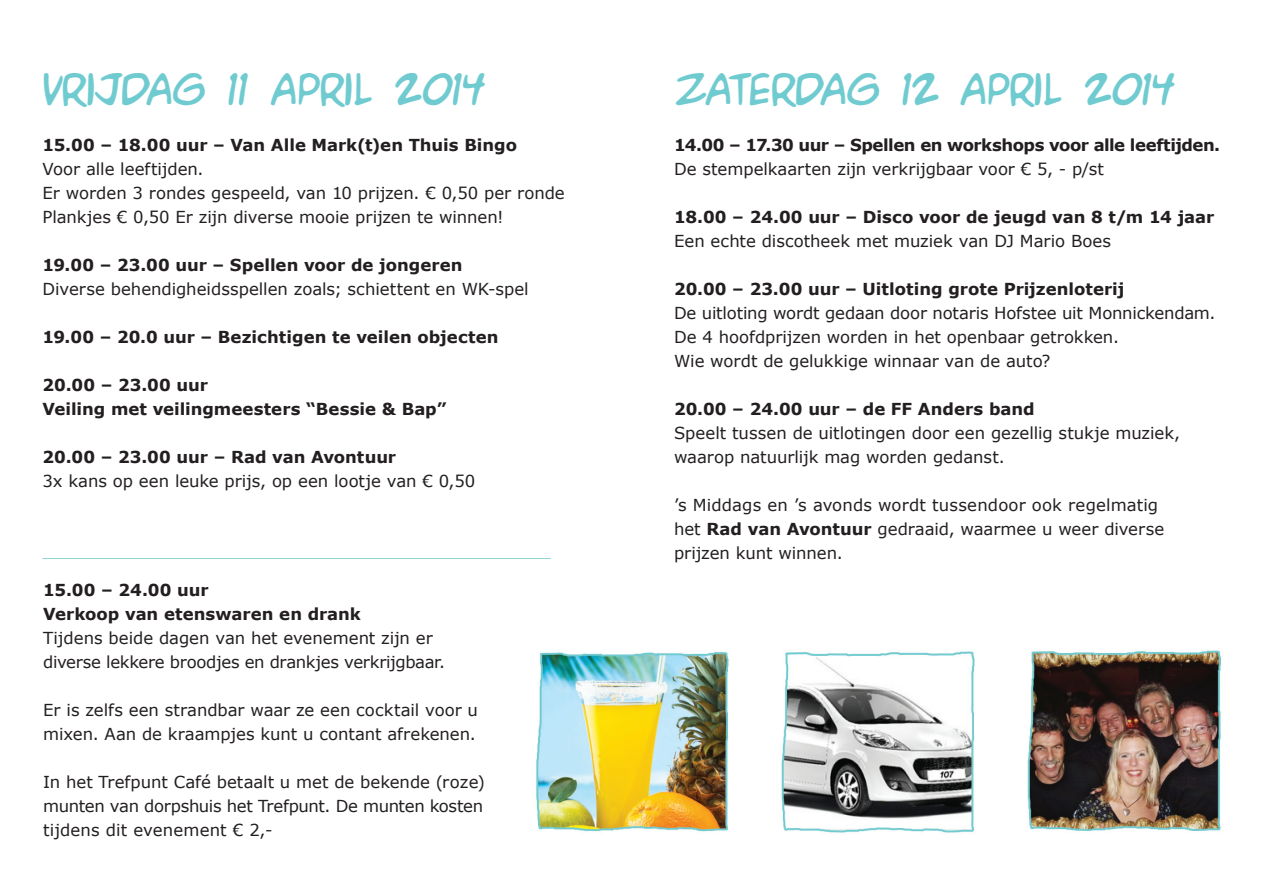
<style>
.page{position:relative;width:1263px;height:893px;background:#fff}
.page>*{position:absolute;margin:0;border:0;box-sizing:border-box;transform-origin:0 0}
.t1{font:39px "ACME Explosive";letter-spacing:-.03em;color:#70cbd0}
.t2{font:16.5px/24px "Verdana";letter-spacing:-.005em;color:#231f20}
.t3{font:700 16.5px/24px "Verdana";color:#231f20}
.t4{font:700 16.5px "Verdana";letter-spacing:-.03em;color:#231f20}
.s1{font-weight:700}
</style>
<div class="page">
<img style="left:536px;top:652px;width:193px;height:180px">
<img style="left:781px;top:651px;width:194px;height:182px">
<img style="left:1027px;top:650px;width:195px;height:181px">
<hr style="left:43px;top:558px;width:508px;height:1px;background:#8fd4d8">
<p class="t1" style="left:43px;top:76px;width:445px">VRIJDAG 11 APRIL 2014</p>
<p class="t1" style="left:674px;top:76px;width:503px">ZATERDAG 12 APRIL 2014</p>
<p class="t3" style="left:43px;top:132px;width:476px">15.00 – 18.00 uur – Van Alle Mark(t)en Thuis Bingo</p>
<p class="t2" style="left:43px;top:157px;width:163px">Voor alle leeftijden.</p>
<p class="t2" style="left:43px;top:181px;width:524px">Er worden 3 rondes gespeeld, van 10 prijzen. € 0,50 per ronde</p>
<p class="t2" style="left:43px;top:205px;width:463px">Plankjes € 0,50 Er zijn diverse mooie prijzen te winnen!</p>
<p class="t3" style="left:43px;top:252px;width:422px">19.00 – 23.00 uur – Spellen voor de jongeren</p>
<p class="t2" style="left:43px;top:277px;width:488px">Diverse behendigheidsspellen zoals; schiettent en WK-spel</p>
<p class="t3" style="left:43px;top:324px;width:458px">19.00 – 20.0 uur – Bezichtigen te veilen objecten</p>
<p class="t3" style="left:43px;top:372px;width:405px">20.00 – 23.00 uur<br>Veiling met veilingmeesters “Bessie &amp; Bap”</p>
<p class="t3" style="left:43px;top:444px;width:355px">20.00 – 23.00 uur – Rad van Avontuur</p>
<p class="t2" style="left:43px;top:469px;width:434px">3x kans op een leuke prijs, op een lootje van € 0,50</p>
<p class="t3" style="left:43px;top:578px;width:319px">15.00 – 24.00 uur<br>Verkoop van etenswaren en drank</p>
<p class="t2" style="left:43px;top:626px;width:404px">Tijdens beide dagen van het evenement zijn er diverse lekkere broodjes en drankjes verkrijgbaar.</p>
<p class="t2" style="left:43px;top:698px;width:436px">Er is zelfs een strandbar waar ze een cocktail voor u mixen. Aan de kraampjes kunt u contant afrekenen.</p>
<p class="t2" style="left:43px;top:770px;width:443px;text-align:justify">In het Trefpunt Café betaalt u met de bekende (roze) munten van dorpshuis het Trefpunt. De munten kosten tijdens dit evenement € 2,-</p>
<p class="t4" style="left:674px;top:133px;width:548px">14.00 – 17.30 uur – Spellen en workshops voor alle leeftijden.</p>
<p class="t2" style="left:674px;top:157px;width:431px">De stempelkaarten zijn verkrijgbaar voor € 5, - p/st</p>
<p class="t3" style="left:674px;top:204px;width:542px">18.00 – 24.00 uur – Disco voor de jeugd van 8 t/m 14 jaar</p>
<p class="t2" style="left:674px;top:229px;width:439px">Een echte discotheek met muziek van DJ Mario Boes</p>
<p class="t3" style="left:674px;top:276px;width:452px">20.00 – 23.00 uur – Uitloting grote Prijzenloterij</p>
<p class="t2" style="left:674px;top:301px;width:543px">De uitloting wordt gedaan door notaris Hofstee uit Monnickendam.<br>De 4 hoofdprijzen worden in het openbaar getrokken.</p>
<p class="t2" style="left:674px;top:349px;width:378px">Wie wordt de gelukkige winnaar van de auto?</p>
<p class="t3" style="left:674px;top:396px;width:362px">20.00 – 24.00 uur – de FF Anders band</p>
<p class="t2" style="left:674px;top:421px;width:508px">Speelt tussen de uitlotingen door een gezellig stukje muziek, waarop natuurlijk mag worden gedanst.</p>
<p class="t2" style="left:674px;top:493px;width:486px">’s Middags en ’s avonds wordt tussendoor ook regelmatig</p>
<p class="t2" style="left:674px;top:517px;width:492px">het <span class="s1">Rad van Avontuur</span> gedraaid, waarmee u weer diverse prijzen kunt winnen.</p>
</div>
